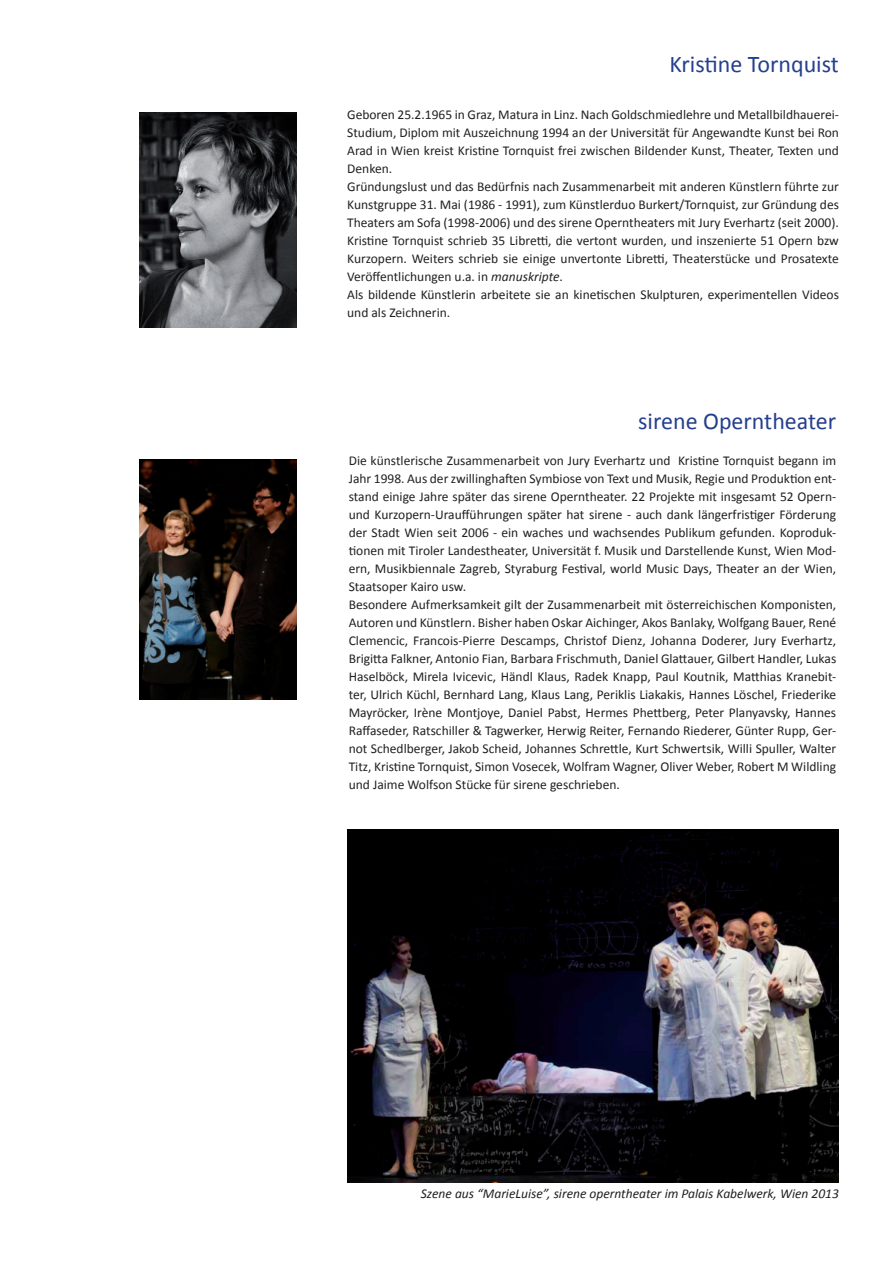
<style>
.page{position:relative;width:893px;height:1263px;background:#fff}
.page>*{position:absolute;margin:0;border:0;box-sizing:border-box;transform-origin:0 0}
.t1{font:24px "Calibri";color:#253f8e}
.t2{font:13.5px/18px "Calibri";color:#231f20}
.t3{font:italic 13.5px "Calibri";color:#231f20}
.s1{font-style:italic}
</style>
<div class="page">
<img style="left:139px;top:460px;width:157px;height:239px">
<img style="left:139px;top:113px;width:157px;height:215px">
<img style="left:347px;top:830px;width:492px;height:352px">
<h1 class="t1" style="left:669px;top:49px;width:171px">Kristine Tornquist</h1>
<p class="t2" style="left:347px;top:105px;width:493px">Geboren 25.2.1965 in Graz, Matura in Linz. Nach Goldschmiedlehre und Metallbildhauerei-Studium, Diplom mit Auszeichnung 1994 an der Universität für Angewandte Kunst bei Ron Arad in Wien kreist Kristine Tornquist frei zwischen Bildender Kunst, Theater, Texten und Denken.<br>Gründungslust und das Bedürfnis nach Zusammenarbeit mit anderen Künstlern führte zur Kunstgruppe 31. Mai (1986 - 1991), zum Künstlerduo Burkert/Tornquist, zur Gründung des Theaters am Sofa (1998-2006) und des sirene Operntheaters mit Jury Everhartz (seit 2000).<br>Kristine Tornquist schrieb 35 Libretti, die vertont wurden, und inszenierte 51 Opern bzw Kurzopern. Weiters schrieb sie einige unvertonte Libretti, Theaterstücke und Prosatexte Veröffentlichungen u.a. in <span class="s1">manuskripte</span>.<br>Als bildende Künstlerin arbeitete sie an kinetischen Skulpturen, experimentellen Videos und als Zeichnerin.</p>
<h1 class="t1" style="left:638px;top:412px;width:200px">sirene Operntheater</h1>
<p class="t2" style="left:349px;top:451px;width:489px">Die künstlerische Zusammenarbeit von Jury Everhartz und Kristine Tornquist begann im Jahr 1998. Aus der zwillinghaften Symbiose von Text und Musik, Regie und Produktion ent&shy;stand einige Jahre später das sirene Operntheater. 22 Projekte mit insgesamt 52 Opern&shy;und Kurzopern-Uraufführungen später hat sirene - auch dank längerfristiger Förderung der Stadt Wien seit 2006 - ein waches und wachsendes Publikum gefunden. Koproduk&shy;tionen mit Tiroler Landestheater, Universität f. Musik und Darstellende Kunst, Wien Mod&shy;ern, Musikbiennale Zagreb, Styraburg Festival, world Music Days, Theater an der Wien, Staatsoper Kairo usw.<br>Besondere Aufmerksamkeit gilt der Zusammenarbeit mit österreichischen Komponisten, Autoren und Künstlern. Bisher haben Oskar Aichinger, Akos Banlaky, Wolfgang Bauer, René Clemencic, Francois-Pierre Descamps, Christof Dienz, Johanna Doderer, Jury Everhartz, Brigitta Falkner, Antonio Fian, Barbara Frischmuth, Daniel Glattauer, Gilbert Handler, Lukas Haselböck, Mirela Ivicevic, Händl Klaus, Radek Knapp, Paul Koutnik, Matthias Kranebit&shy;ter, Ulrich Küchl, Bernhard Lang, Klaus Lang, Periklis Liakakis, Hannes Löschel, Friederike Mayröcker, Irène Montjoye, Daniel Pabst, Hermes Phettberg, Peter Planyavsky, Hannes Raffaseder, Ratschiller &amp; Tagwerker, Herwig Reiter, Fernando Riederer, Günter Rupp, Ger&shy;not Schedlberger, Jakob Scheid, Johannes Schrettle, Kurt Schwertsik, Willi Spuller, Walter Titz, Kristine Tornquist, Simon Vosecek, Wolfram Wagner, Oliver Weber, Robert M Wildling und Jaime Wolfson Stücke für sirene geschrieben.</p>
<p class="t3" style="left:421px;top:1188px;width:420px">Szene aus “MarieLuise”, sirene operntheater im Palais Kabelwerk, Wien 2013</p>
</div>
